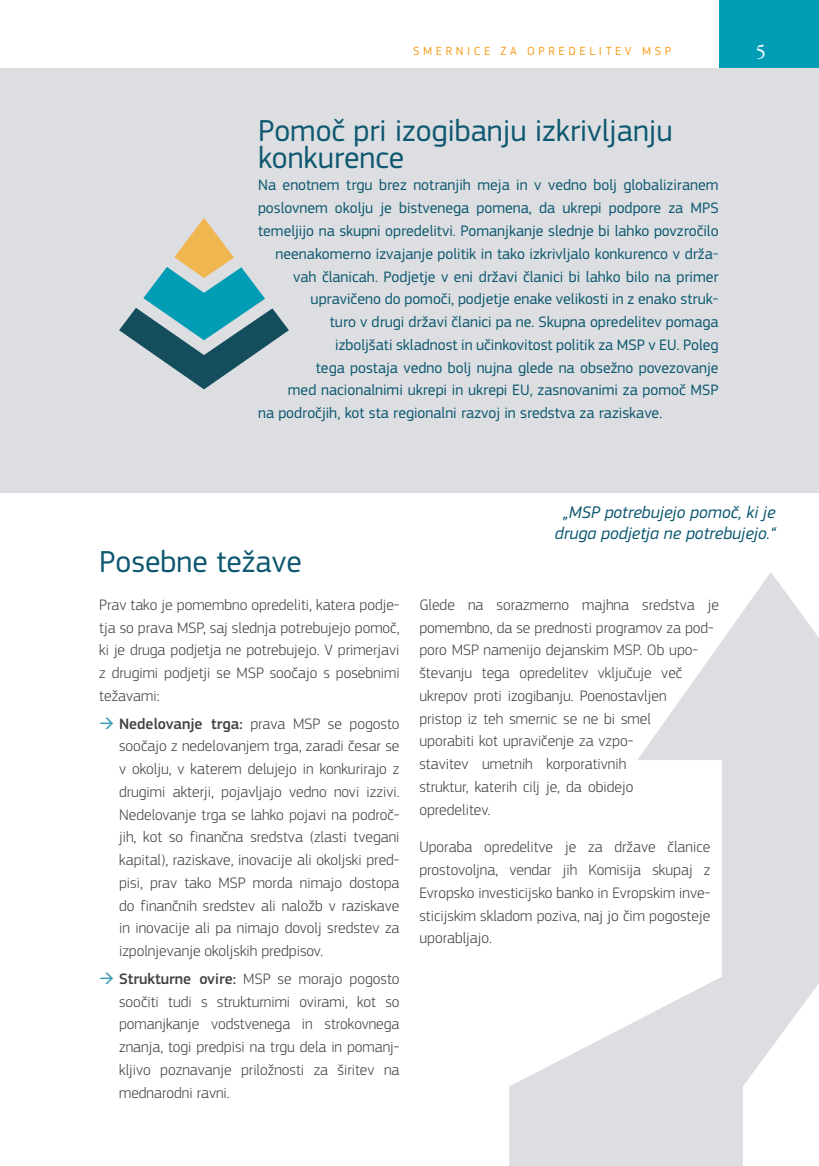
<style>
.page{position:relative;width:819px;height:1166px;background:#fff}
.page>*{position:absolute;margin:0;border:0;box-sizing:border-box;transform-origin:0 0}
.title_2{font:31.5px/26.2px "EC Square Sans Pro";color:#0d5870}
.t1{font:21px "Garamond Premr Pro";color:#fff}
.quote{font:italic 17.5px/21px "EC Square Sans Pro";color:#0d5870;text-align:center}
.body{font:300 15.75px/22.8px "EC Square Sans Pro";color:#414042;text-align:justify}
.gray_faux_body_2{font:15.75px "EC Square Sans Pro";color:#0d5870}
.t2{font:12.25px "EC Square Sans Pro";letter-spacing:.295em;color:#f99d1c}
.s1{color:#3e9cb8}
.s2{font-weight:500}
</style>
<div class="page">
<div style="left:719px;top:0;width:100px;height:68px;background:#009db5"></div>
<div style="left:0;top:68px;width:819px;height:425px;background:#dcdee1"></div>
<svg style="left:509px;top:572px;width:310px;height:594px"></svg>
<svg style="left:119px;top:218px;width:170px;height:171px"></svg>
<p class="t2" style="left:413px;top:44px;width:33px">Smernice</p>
<p class="t2" style="left:500px;top:44px;width:49px">za opredelite</p>
<p class="t2" style="left:625px;top:44px;width:48px">v MSP</p>
<h2 class="t1" style="left:755px;top:39px;width:12px">5</h2>
<p class="title_2" style="left:258px;top:118px;width:416px">Pomoč pri izogibanju izkrivljanju konkurence</p>
<p class="gray_faux_body_2" style="left:258px;top:176px;width:462px">Na enotnem trgu brez notranjih meja in v vedno bolj globaliziranem</p>
<p class="gray_faux_body_2" style="left:258px;top:199px;width:462px">poslovnem okolju je bistvenega pomena, da ukrepi podpore za MPS</p>
<p class="gray_faux_body_2" style="left:258px;top:222px;width:462px">temeljijo na skupni opredelitvi. Pomanjkanje slednje bi lahko povzročilo</p>
<p class="gray_faux_body_2" style="left:275px;top:244px;width:444px">neenakomerno izvajanje politik in tako izkrivljalo konkurenco v drža-</p>
<p class="gray_faux_body_2" style="left:293px;top:267px;width:427px">vah članicah. Podjetje v eni državi članici bi lahko bilo na primer</p>
<p class="gray_faux_body_2" style="left:310px;top:290px;width:409px">upravičeno do pomoči, podjetje enake velikosti in z enako struk-</p>
<p class="gray_faux_body_2" style="left:330px;top:313px;width:390px">turo v drugi državi članici pa ne. Skupna opredelitev pomaga</p>
<p class="gray_faux_body_2" style="left:335px;top:335px;width:385px">izboljšati skladnost in učinkovitost politik za MSP v EU. Poleg</p>
<p class="gray_faux_body_2" style="left:316px;top:358px;width:404px">tega postaja vedno bolj nujna glede na obsežno povezovanje</p>
<p class="gray_faux_body_2" style="left:288px;top:381px;width:432px">med nacionalnimi ukrepi in ukrepi EU, zasnovanimi za pomoč MSP</p>
<p class="gray_faux_body_2" style="left:258px;top:404px;width:405px">na področjih, kot sta regionalni razvoj in sredstva za raziskave.</p>
<p class="title_2" style="left:99px;top:549px;width:204px">Posebne težave</p>
<p class="body" style="left:99px;top:593px;width:302px">Prav tako je pomembno opredeliti, katera podje&shy;tja so prava MSP, saj slednja potrebujejo pomoč, ki je druga podjetja ne potrebujejo. V primerjavi z drugimi podjetji se MSP soočajo s posebnimi težavami:</p>
<p class="body" style="left:119px;top:712px;width:282px;text-indent:-20px"><span class="s1">→</span> <span class="s2">Nedelovanje trga:</span> prava MSP se pogosto soočajo z nedelovanjem trga, zaradi česar se v okolju, v katerem delujejo in konkurirajo z drugimi akterji, pojavljajo vedno novi izzivi.<br>Nedelovanje trga se lahko pojavi na področ&shy;jih, kot so finančna sredstva (zlasti tvegani kapital), raziskave, inovacije ali okoljski pred&shy;pisi, prav tako MSP morda nimajo dostopa do finančnih sredstev ali naložb v raziskave in inovacije ali pa nimajo dovolj sredstev za izpolnjevanje okoljskih predpisov.</p>
<p class="body" style="left:119px;top:967px;width:282px;text-indent:-20px"><span class="s1">→</span> <span class="s2">Strukturne ovire:</span> MSP se morajo pogosto soočiti tudi s strukturnimi ovirami, kot so pomanjkanje vodstvenega in strokovnega znanja, togi predpisi na trgu dela in pomanj&shy;kljivo poznavanje priložnosti za širitev na mednarodni ravni.</p>
<p class="quote" style="left:555px;top:502px;width:222px">„MSP potrebujejo pomoč, ki je druga podjetja ne potrebujejo.“</p>
<p class="body" style="left:419px;top:593px;width:301px;text-align:left">Glede na sorazmerno majhna sredstva je pomembno, da se prednosti programov za pod&shy;poro MSP namenijo dejanskim MSP. Ob upo&shy;števanju tega opredelitev vključuje več ukrepov proti izogibanju. Poenostavljen<br>pristop iz teh smernic se ne bi smel<br>uporabiti kot upravičenje za vzpo-<br>stavitev umetnih korporativnih<br>struktur, katerih cilj je, da obidejo<br>opredelitev.</p>
<p class="body" style="left:419px;top:836px;width:292px">Uporaba opredelitve je za države članice prostovoljna, vendar jih Komisija skupaj z Evropsko investicijsko banko in Evropskim inve&shy;sticijskim skladom poziva, naj jo čim pogosteje uporabljajo.</p>
</div>
